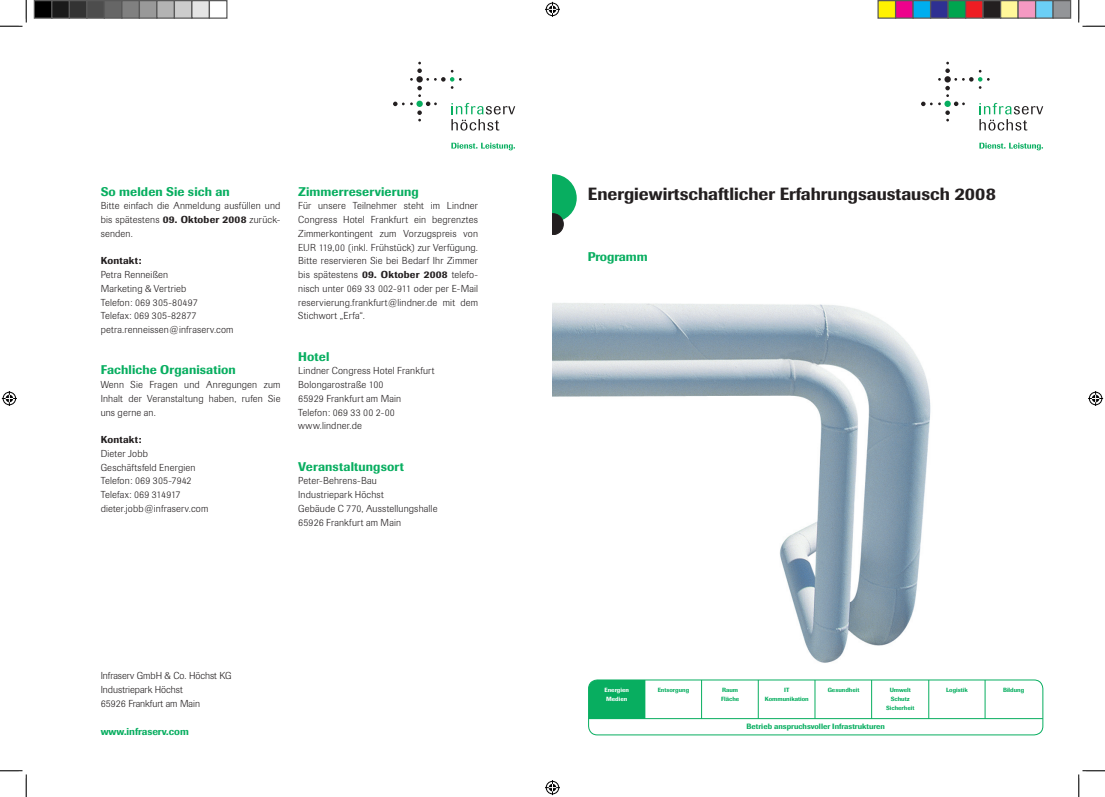
<style>
.page{position:relative;width:1105px;height:797px;background:#fff}
.page>*{position:absolute;margin:0;border:0;box-sizing:border-box;transform-origin:0 0}
.t1{font:500 17.5px "Imago";color:#231f20}
.t2{font:500 12.5px "Imago";letter-spacing:.01em;color:#08ae60}
.t3{font:300 10px/13.8px "Imago";letter-spacing:.015em;color:#231f20}
.t4{font:500 10px "Imago";color:#08ae60}
.t5{font:500 10px "Imago";letter-spacing:.02em;color:#231f20}
.t6{font:500 7.62px "Imago";color:#08ae60}
.t7{font:500 6px/9px "Imago";color:#08ae60;text-align:center}
.t8{font:500 6px/9px "Imago";color:#fff}
.s1{font-weight:500}
</style>
<div class="page">
<svg style="left:921px;top:62px;width:122px;height:68px"></svg>
<svg style="left:979px;top:143px;width:64px;height:7px"></svg>
<svg style="left:552px;top:174px;width:25px;height:61px"></svg>
<svg style="left:393px;top:62px;width:122px;height:68px"></svg>
<svg style="left:451px;top:143px;width:64px;height:7px"></svg>
<img style="left:552px;top:303px;width:379px;height:360px">
<svg style="left:588px;top:679px;width:455px;height:56px"></svg>
<svg style="left:0;top:0;width:27px;height:27px"></svg>
<svg style="left:0;top:770px;width:27px;height:27px"></svg>
<svg style="left:1078px;top:0;width:27px;height:27px"></svg>
<svg style="left:1078px;top:770px;width:27px;height:27px"></svg>
<svg style="left:545px;top:2px;width:15px;height:15px"></svg>
<svg style="left:545px;top:780px;width:15px;height:15px"></svg>
<svg style="left:2px;top:391px;width:15px;height:15px"></svg>
<svg style="left:1088px;top:391px;width:15px;height:15px"></svg>
<div style="left:34px;top:1px;width:18px;height:17px;background:#000"></div>
<div style="left:34px;top:0;width:18px;height:19px;border:1px solid #595959"></div>
<div style="left:52px;top:1px;width:17px;height:17px;background:#1a1a1a"></div>
<div style="left:51px;top:0;width:19px;height:19px;border:1px solid #595959"></div>
<div style="left:69px;top:1px;width:18px;height:17px;background:#333"></div>
<div style="left:69px;top:0;width:19px;height:19px;border:1px solid #595959"></div>
<div style="left:87px;top:1px;width:17px;height:17px;background:#4d4d4d"></div>
<div style="left:86px;top:0;width:19px;height:19px;border:1px solid #595959"></div>
<div style="left:104px;top:1px;width:18px;height:17px;background:#666"></div>
<div style="left:104px;top:0;width:18px;height:19px;border:1px solid #595959"></div>
<div style="left:122px;top:1px;width:17px;height:17px;background:#808080"></div>
<div style="left:121px;top:0;width:19px;height:19px;border:1px solid #595959"></div>
<div style="left:139px;top:1px;width:18px;height:17px;background:#999"></div>
<div style="left:139px;top:0;width:19px;height:19px;border:1px solid #595959"></div>
<div style="left:157px;top:1px;width:17px;height:17px;background:#b3b3b3"></div>
<div style="left:156px;top:0;width:19px;height:19px;border:1px solid #595959"></div>
<div style="left:174px;top:1px;width:18px;height:17px;background:#ccc"></div>
<div style="left:174px;top:0;width:18px;height:19px;border:1px solid #595959"></div>
<div style="left:192px;top:1px;width:17px;height:17px;background:#e5e5e5"></div>
<div style="left:191px;top:0;width:19px;height:19px;border:1px solid #595959"></div>
<div style="left:209px;top:0;width:19px;height:19px;border:1px solid #595959"></div>
<div style="left:878px;top:1px;width:17px;height:17px;background:#fff101"></div>
<div style="left:877px;top:0;width:19px;height:19px;border:1px solid #595959"></div>
<div style="left:895px;top:1px;width:18px;height:17px;background:#ed028c"></div>
<div style="left:895px;top:0;width:19px;height:19px;border:1px solid #595959"></div>
<div style="left:913px;top:1px;width:17px;height:17px;background:#00aeef"></div>
<div style="left:912px;top:0;width:19px;height:19px;border:1px solid #595959"></div>
<div style="left:930px;top:1px;width:18px;height:17px;background:#2e3092"></div>
<div style="left:930px;top:0;width:19px;height:19px;border:1px solid #595959"></div>
<div style="left:948px;top:1px;width:17px;height:17px;background:#00a54f"></div>
<div style="left:947px;top:0;width:19px;height:19px;border:1px solid #595959"></div>
<div style="left:965px;top:1px;width:18px;height:17px;background:#ee1d23"></div>
<div style="left:965px;top:0;width:19px;height:19px;border:1px solid #595959"></div>
<div style="left:983px;top:1px;width:17px;height:17px;background:#231f20"></div>
<div style="left:982px;top:0;width:19px;height:19px;border:1px solid #595959"></div>
<div style="left:1000px;top:1px;width:18px;height:17px;background:#fff79a"></div>
<div style="left:1000px;top:0;width:19px;height:19px;border:1px solid #595959"></div>
<div style="left:1018px;top:1px;width:17px;height:17px;background:#f499c2"></div>
<div style="left:1017px;top:0;width:19px;height:19px;border:1px solid #595959"></div>
<div style="left:1035px;top:1px;width:18px;height:17px;background:#6bcff6"></div>
<div style="left:1035px;top:0;width:19px;height:19px;border:1px solid #595959"></div>
<div style="left:1053px;top:1px;width:17px;height:17px;background:#939598"></div>
<div style="left:1052px;top:0;width:19px;height:19px;border:1px solid #595959"></div>
<p class="t2" style="left:101px;top:184px;width:131px">So melden Sie sich an</p>
<p class="t3" style="left:101px;top:199px;width:181px;text-align:justify">Bitte einfach die Anmeldung ausfüllen und bis spätestens <span class="s1">09. Oktober 2008</span> zurück&shy;senden.</p>
<p class="t5" style="left:101px;top:255px;width:42px">Kontakt:</p>
<p class="t3" style="left:101px;top:268px;width:134px">Petra Renneißen<br>Marketing &amp; Vertrieb<br>Telefon: 069 305-80497<br>Telefax: 069 305-82877 petra.renneissen@infraserv.com</p>
<p class="t2" style="left:101px;top:362px;width:137px">Fachliche Organisation</p>
<p class="t3" style="left:101px;top:378px;width:181px;text-align:justify">Wenn Sie Fragen und Anregungen zum Inhalt der Veranstaltung haben, rufen Sie uns gerne an.</p>
<p class="t5" style="left:101px;top:433px;width:42px">Kontakt:</p>
<p class="t3" style="left:101px;top:447px;width:109px">Dieter Jobb<br>Geschäftsfeld Energien<br>Telefon: 069 305-7942<br>Telefax: 069 314917 dieter.jobb@infraserv.com</p>
<p class="t2" style="left:298px;top:184px;width:122px">Zimmerreservierung</p>
<p class="t3" style="left:298px;top:199px;width:181px;text-align:justify">Für unsere Teilnehmer steht im Lindner Congress Hotel Frankfurt ein begrenztes Zimmerkontingent zum Vorzugspreis von EUR 119,00 (inkl. Frühstück) zur Verfügung.<br>Bitte reservieren Sie bei Bedarf Ihr Zimmer bis spätestens <span class="s1">09. Oktober 2008</span> telefo&shy;nisch unter 069 33 002-911 oder per E-Mail reservierung.frankfurt@lindner.de mit dem Stichwort „Erfa“.</p>
<p class="t2" style="left:298px;top:349px;width:33px">Hotel</p>
<p class="t3" style="left:298px;top:364px;width:138px">Lindner Congress Hotel Frankfurt<br>Bolongarostraße 100<br>65929 Frankfurt am Main<br>Telefon: 069 33 00 2-00 www.lindner.de</p>
<p class="t2" style="left:298px;top:459px;width:107px">Veranstaltungsort</p>
<p class="t3" style="left:298px;top:474px;width:141px">Peter-Behrens-Bau<br>Industriepark Höchst<br>Gebäude C 770, Ausstellungshalle<br>65926 Frankfurt am Main</p>
<p class="t3" style="left:101px;top:669px;width:133px">Infraserv GmbH &amp; Co. Höchst KG<br>Industriepark Höchst<br>65926 Frankfurt am Main</p>
<p class="t4" style="left:101px;top:725px;width:90px">www.infraserv.com</p>
<h1 class="t1" style="left:588px;top:183px;width:409px">Energiewirtschaftlicher Erfahrungsaustausch 2008</h1>
<p class="t2" style="left:588px;top:249px;width:61px">Programm</p>
<p class="t8" style="left:605px;top:685px;width:26px">Energien<br>Medien</p>
<p class="t7" style="left:658px;top:685px;width:33px">Entsorgung</p>
<p class="t7" style="left:721px;top:685px;width:20px;text-align:left">Raum<br>Fläche</p>
<p class="t7" style="left:765px;top:685px;width:45px">IT<br>Kommunikation</p>
<p class="t7" style="left:828px;top:685px;width:33px">Gesundheit</p>
<p class="t7" style="left:886px;top:685px;width:30px">Umwelt<br>Schutz<br>Sicherheit</p>
<p class="t7" style="left:946px;top:685px;width:23px">Logistik</p>
<p class="t7" style="left:1003px;top:685px;width:23px">Bildung</p>
<p class="t6" style="left:746px;top:722px;width:140px">Betrieb anspruchsvoller Infrastrukturen</p>
</div>
